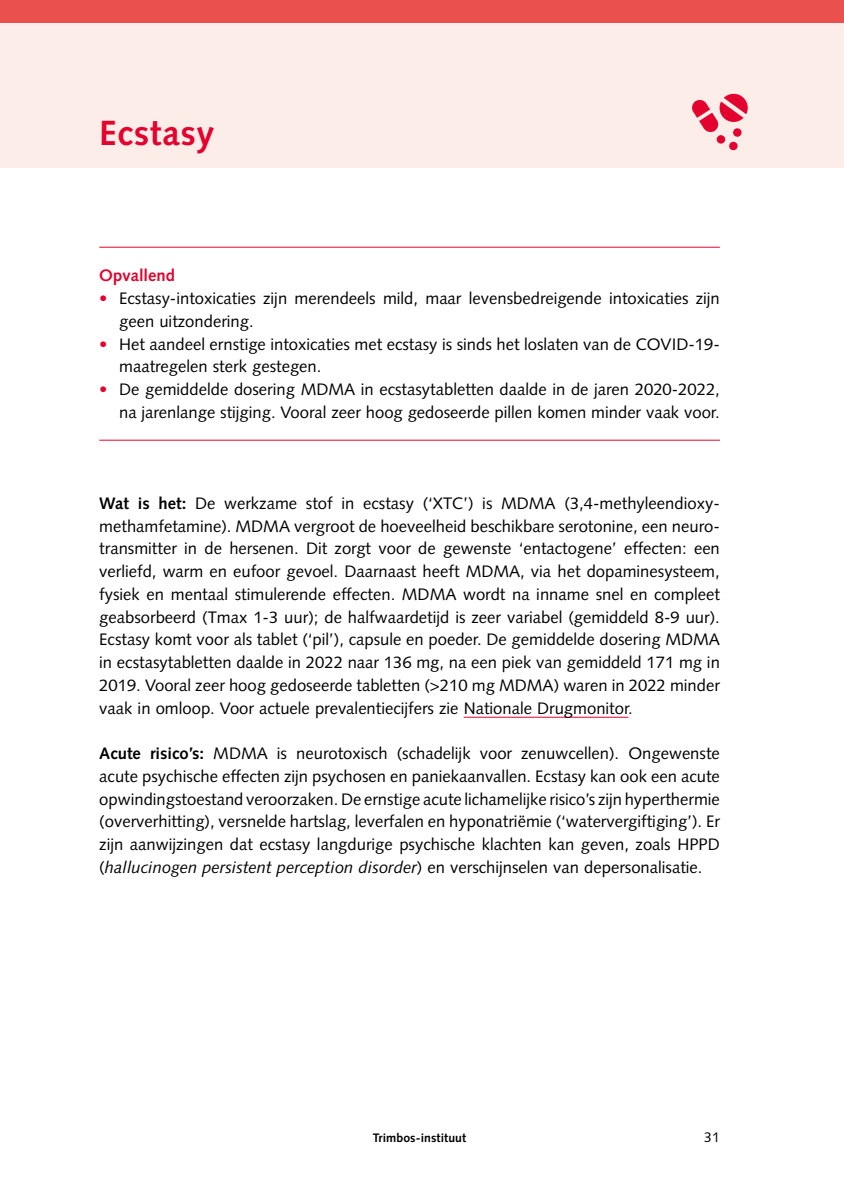
<style>
.page{position:relative;width:844px;height:1191px;background:#fff}
.page>*{position:absolute;margin:0;border:0;box-sizing:border-box;transform-origin:0 0}
.t1{font:700 35px "Syntax LT Std";letter-spacing:.02em;color:#e4032e}
.t2{font:16.62px/22.8px "Syntax LT Std";color:#000}
.t3{font:700 16.62px "Syntax LT Std";color:#e4032e}
.t4{font:14px "Syntax LT Std";color:#000}
.t5{font:700 12.25px "Syntax";letter-spacing:.005em;color:#000}
.s1{color:#e4032e}
.s2{font-weight:700}
.s3{font-style:italic}
</style>
<div class="page">
<div style="left:0;top:7px;width:843px;height:160px;background:#fdede8"></div>
<div style="left:0;top:0;width:843px;height:22px;background:#ea504e"></div>
<hr style="left:463px;top:717px;width:165px;height:1px;background:#e4032e">
<hr style="left:99px;top:247px;width:620px;height:1px;background:#e4032e">
<hr style="left:99px;top:440px;width:620px;height:1px;background:#e4032e">
<svg style="left:716px;top:135px;width:9px;height:9px"></svg>
<svg style="left:728px;top:141px;width:9px;height:9px"></svg>
<svg style="left:732px;top:128px;width:9px;height:9px"></svg>
<svg style="left:692px;top:93px;width:56px;height:40px"></svg>
<h1 class="t1" style="left:99px;top:113px;width:116px">Ecstasy</h1>
<p class="t3" style="left:99px;top:266px;width:77px">Opvallend</p>
<p class="t2" style="left:119px;top:287px;width:602px;text-indent:-20px"><span class="s1">•</span> Ecstasy-intoxicaties zijn merendeels mild, maar levensbedreigende intoxicaties zijn geen uitzondering.</p>
<p class="t2" style="left:119px;top:332px;width:602px;text-indent:-20px"><span class="s1">•</span> Het aandeel ernstige intoxicaties met ecstasy is sinds het loslaten van de COVID-19- maatregelen sterk gestegen.</p>
<p class="t2" style="left:99px;top:378px;width:622px;text-align:right"><span class="s1">•</span> De gemiddelde dosering MDMA in ecstasytabletten daalde in de jaren 2020-2022, na jarenlange stijging. Vooral zeer hoog gedoseerde pillen komen minder vaak voor.</p>
<p class="t2" style="left:99px;top:492px;width:622px"><span class="s2">Wat is het:</span> De werkzame stof in ecstasy (‘XTC’) is MDMA (3,4-methyleendioxy&shy;methamfetamine). MDMA vergroot de hoeveelheid beschikbare serotonine, een neuro&shy;transmitter in de hersenen. Dit zorgt voor de gewenste ‘entactogene’ effecten: een verliefd, warm en eufoor gevoel. Daarnaast heeft MDMA, via het dopaminesysteem, fysiek en mentaal stimulerende effecten. MDMA wordt na inname snel en compleet geabsorbeerd (Tmax 1-3 uur); de halfwaardetijd is zeer variabel (gemiddeld 8-9 uur).<br>Ecstasy komt voor als tablet (‘pil’), capsule en poeder. De gemiddelde dosering MDMA in ecstasytabletten daalde in 2022 naar 136 mg, na een piek van gemiddeld 171 mg in 2019. Vooral zeer hoog gedoseerde tabletten (&gt;210 mg MDMA) waren in 2022 minder vaak in omloop. Voor actuele prevalentiecijfers zie Nationale Drugmonitor.</p>
<p class="t2" style="left:99px;top:742px;width:622px;text-align:justify"><span class="s2">Acute risico’s:</span> MDMA is neurotoxisch (schadelijk voor zenuwcellen). Ongewenste acute psychische effecten zijn psychosen en paniekaanvallen. Ecstasy kan ook een acute opwindingstoestand veroorzaken. De ernstige acute lichamelijke risico’s zijn hyperthermie (oververhitting), versnelde hartslag, leverfalen en hyponatriëmie (‘watervergiftiging’). Er zijn aanwijzingen dat ecstasy langdurige psychische klachten kan geven, zoals HPPD (<span class="s3">hallucinogen persistent perception disorder</span>) en verschijnselen van depersonalisatie.</p>
<p class="t5" style="left:372px;top:1131px;width:95px">Trimbos-instituut</p>
<p class="t4" style="left:704px;top:1129px;width:17px">31</p>
</div>
